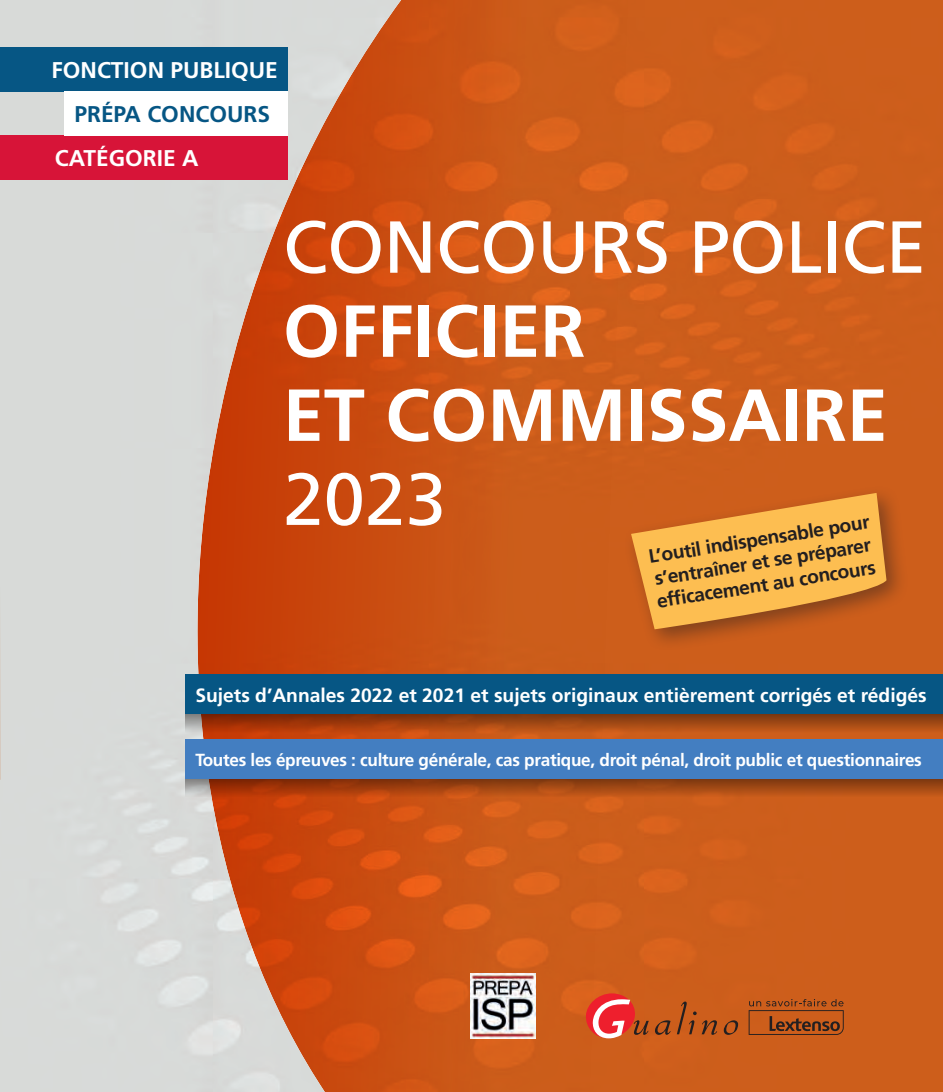
<style>
.page{position:relative;width:943px;height:1092px;background:#fff}
.page>*{position:absolute;margin:0;border:0;box-sizing:border-box;transform-origin:0 0}
.Titre_1re_couv{font:73.5px/84px "Frutiger LT Std";letter-spacing:-.01em;color:#fff}
.Titre_1re_couv-2{font:700 73.5px "Frutiger LT Std";color:#fff}
.t1{font:700 22.75px "Frutiger LT Std";color:#fff}
.t2{font:700 22.75px "Frutiger LT Std";color:#065684}
.t3{font:700 19.25px "Frutiger LT Std";color:#fff}
.t4{font:700 19.25px "Frutiger LT Std";color:#231f20}
.t5{font:700 17.5px "Frutiger LT Std";letter-spacing:-.015em;color:#fff}
.s1{font-weight:700}
</style>
<div class="page">
<div style="left:629px;top:0;width:314px;height:1091px;background:#cd5e1b"></div>
<svg style="left:420px;top:0;width:209px;height:1091px;background:#cd5b19"></svg>
<svg style="left:401px;top:0;width:19px;height:1091px;background:#cc5012"></svg>
<img style="left:0;top:0;width:401px;height:1091px">
<div style="left:0;top:47px;width:288px;height:44px;background:#065684"></div>
<div style="left:0;top:136px;width:288px;height:44px;background:#d71438"></div>
<div style="left:64px;top:91px;width:224px;height:45px;background:#fff"></div>
<svg style="left:0;top:180px;width:1px;height:611px"></svg>
<img style="left:470px;top:973px;width:65px;height:65px">
<svg style="left:185px;top:779px;width:758px;height:23px;background:#ac4b18"></svg>
<div style="left:185px;top:739px;width:758px;height:40px;background:#437ec1"></div>
<svg style="left:185px;top:714px;width:758px;height:24px;background:#aa4915"></svg>
<div style="left:185px;top:674px;width:758px;height:40px;background:#065684"></div>
<svg style="left:585px;top:993px;width:63px;height:45px;background:#df5c49"></svg>
<svg style="left:655px;top:1020px;width:15px;height:14px"></svg>
<svg style="left:676px;top:1001px;width:41px;height:33px"></svg>
<svg style="left:723px;top:1020px;width:15px;height:14px"></svg>
<svg style="left:748px;top:998px;width:95px;height:36px;background:#ab511c"></svg>
<div style="left:622px;top:484px;width:287px;height:167px;background:#231f20;opacity:.45"></div>
<svg style="left:631px;top:493px;width:255px;height:136px;background:#e89d3f"></svg>
<p class="t1" style="left:52px;top:57px;width:228px">FONCTION PUBLIQUE</p>
<p class="t2" style="left:74px;top:101px;width:197px">PRÉPA CONCOURS</p>
<p class="t1" style="left:55px;top:145px;width:145px">CATÉGORIE A</p>
<p class="Titre_1re_couv" style="left:283px;top:205px;width:645px">CONCOURS POLICE<br><span class="s1">OFFICIER</span></p>
<p class="Titre_1re_couv-2" style="left:283px;top:372px;width:606px">ET COMMISSAIRE</p>
<p class="Titre_1re_couv" style="left:283px;top:457px;width:165px">2023</p>
<p class="t4" style="left:647px;top:545px;width:225px;rotate:-9deg">L’outil indispensable pour</p>
<p class="t4" style="left:653px;top:567px;width:220px;rotate:-9deg">s’entraîner et se préparer</p>
<p class="t4" style="left:655px;top:590px;width:223px;rotate:-9deg">effi cacement au concours</p>
<p class="t3" style="left:195px;top:683px;width:733px">Sujets d’Annales 2022 et 2021 et sujets originaux entièrement corrigés et rédigés</p>
<p class="t5" style="left:195px;top:749px;width:728px">Toutes les épreuves : culture générale, cas pratique, droit pénal, droit public et questionnaires</p>
</div>
